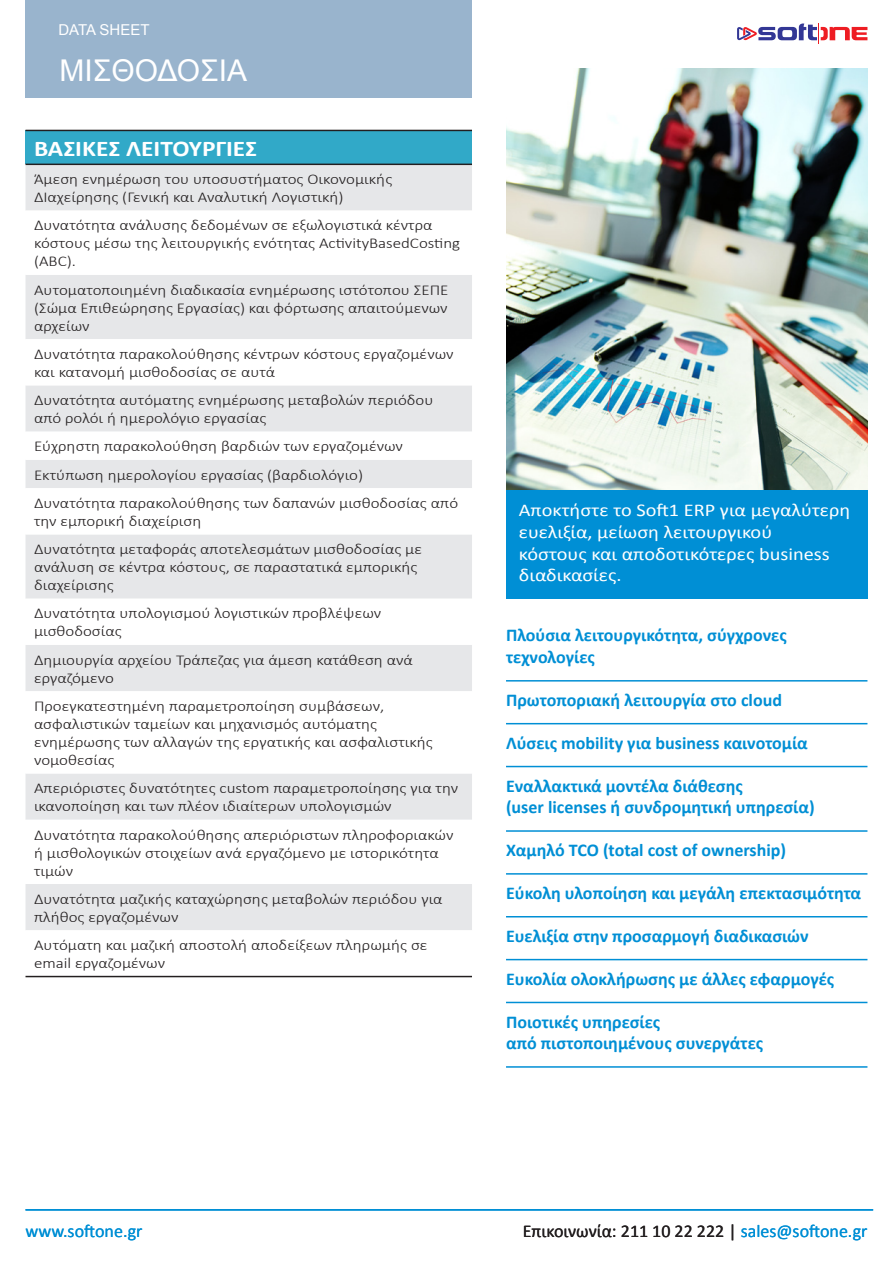
<style>
.page{position:relative;width:893px;height:1263px;background:#fff}
.page>*{position:absolute;margin:0;border:0;box-sizing:border-box;transform-origin:0 0}
.Main_Title{font:30px "Arial";color:#fff}
.Table_1_Header_1_h3{font:700 22.5px "Calibri";color:#fff;scale:1.13 1}
.Simple_Lines_Complet{font:700 18px/21.6px "Calibri";color:#008fd5}
.Table_1_Header_1_Par{font:18px/21.6px "Calibri";color:#fff;scale:1.13 1}
.t1{font:18px "Calibri";color:#231f20}
.t2{font:18px "Calibri";color:#008fd5}
.Basic_Small{font:300 15px/18px "Calibri";color:#231f20;scale:1.13 1}
.t3{font:15px "Arial";color:#fff}
.s1{color:#008fd5}
</style>
<div class="page">
<svg style="left:737px;top:23px;width:130px;height:21px"></svg>
<div style="left:26px;top:0;width:446px;height:98px;background:#99b4cd"></div>
<img style="left:506px;top:68px;width:361px;height:422px">
<hr style="left:506px;top:680px;width:361px;height:1px;background:#008fd5">
<hr style="left:506px;top:723px;width:361px;height:1px;background:#008fd5">
<hr style="left:506px;top:766px;width:361px;height:1px;background:#008fd5">
<hr style="left:506px;top:830px;width:361px;height:2px;background:#008fd5">
<hr style="left:506px;top:873px;width:361px;height:2px;background:#008fd5">
<hr style="left:506px;top:916px;width:361px;height:1px;background:#008fd5">
<hr style="left:506px;top:959px;width:361px;height:1px;background:#008fd5">
<hr style="left:506px;top:1002px;width:361px;height:1px;background:#008fd5">
<hr style="left:506px;top:1066px;width:361px;height:2px;background:#008fd5">
<div style="left:506px;top:490px;width:361px;height:108px;background:#008fd5"></div>
<div style="left:26px;top:130px;width:446px;height:34px;background:#31a9c8"></div>
<div style="left:26px;top:165px;width:446px;height:45px;background:#e6e7e9"></div>
<svg style="left:26px;top:275px;width:446px;height:701px"></svg>
<hr style="left:26px;top:130px;width:446px;height:1px;background:#231f20">
<hr style="left:26px;top:164px;width:446px;height:1px;background:#231f20">
<hr style="left:26px;top:976px;width:446px;height:1px;background:#231f20">
<hr style="left:26px;top:1209px;width:847px;height:1px;background:#008fd5">
<p class="t3" style="left:58px;top:20px;width:93px">DATA SHEET</p>
<p class="Main_Title" style="left:60px;top:51px;width:189px">ΜΙΣΘΟΔΟΣΙΑ</p>
<p class="Table_1_Header_1_h3" style="left:34px;top:134px;width:199px">ΒΑΣΙΚΕΣ ΛΕΙΤΟΥΡΓΙΕΣ</p>
<p class="Basic_Small" style="left:34px;top:170px;width:319px">Άμεση ενημέρωση του υποσυστήματος Οικονομικής<br>ΔΙαχείρησης (Γενική και Αναλυτική Λογιστική)</p>
<p class="Basic_Small" style="left:34px;top:216px;width:379px">Δυνατότητα ανάλυσης δεδομένων σε εξωλογιστικά κέντρα κόστους μέσω της λειτουργικής ενότητας ActivityBasedCosting (ABC).</p>
<p class="Basic_Small" style="left:34px;top:280px;width:368px;text-align:justify">Αυτοματοποιημένη διαδικασία ενημέρωσης ιστότοπου ΣΕΠΕ (Σώμα Επιθεώρησης Εργασίας) και φόρτωσης απαιτούμενων αρχείων</p>
<p class="Basic_Small" style="left:34px;top:345px;width:373px">Δυνατότητα παρακολούθησης κέντρων κόστους εργαζομένων και κατανομή μισθοδοσίας σε αυτά</p>
<p class="Basic_Small" style="left:34px;top:391px;width:355px">Δυνατότητα αυτόματης ενημέρωσης μεταβολών περιόδου από ρολόι ή ημερολόγιο εργασίας</p>
<p class="Basic_Small" style="left:34px;top:437px;width:328px">Εύχρηστη παρακολούθηση βαρδιών των εργαζομένων</p>
<p class="Basic_Small" style="left:34px;top:465px;width:293px">Εκτύπωση ημερολογίου εργασίας (βαρδιολόγιο)</p>
<p class="Basic_Small" style="left:34px;top:494px;width:377px">Δυνατότητα παρακολούθησης των δαπανών μισθοδοσίας από την εμπορική διαχείριση</p>
<p class="Basic_Small" style="left:34px;top:540px;width:345px">Δυνατότητα μεταφοράς αποτελεσμάτων μισθοδοσίας με ανάλυση σε κέντρα κόστους, σε παραστατικά εμπορικής διαχείρισης</p>
<p class="Basic_Small" style="left:34px;top:604px;width:309px">Δυνατότητα υπολογισμού λογιστικών προβλέψεων μισθοδοσίας</p>
<p class="Basic_Small" style="left:34px;top:651px;width:337px">Δημιουργία αρχείου Τράπεζας για άμεση κατάθεση ανά εργαζόμενο</p>
<p class="Basic_Small" style="left:34px;top:697px;width:355px">Προεγκατεστημένη παραμετροποίηση συμβάσεων, ασφαλιστικών ταμείων και μηχανισμός αυτόματης ενημέρωσης των αλλαγών της εργατικής και ασφαλιστικής νομοθεσίας</p>
<p class="Basic_Small" style="left:34px;top:779px;width:377px">Απεριόριστες δυνατότητες custom παραμετροποίησης για την ικανοποίηση και των πλέον ιδιαίτερων υπολογισμών</p>
<p class="Basic_Small" style="left:34px;top:825px;width:373px">Δυνατότητα παρακολούθησης απεριόριστων πληροφοριακών ή μισθολογικών στοιχείων ανά εργαζόμενο με ιστορικότητα τιμών</p>
<p class="Basic_Small" style="left:34px;top:890px;width:363px">Δυνατότητα μαζικής καταχώρησης μεταβολών περιόδου για πλήθος εργαζομένων</p>
<p class="Basic_Small" style="left:34px;top:936px;width:350px">Αυτόματη και μαζική αποστολή αποδείξεων πληρωμής σε email εργαζομένων</p>
<p class="Table_1_Header_1_Par" style="left:519px;top:500px;width:295px">Αποκτήστε το Soft1 ERP για μεγαλύτερη ευελιξία, μείωση λειτουργικού<br>κόστους και αποδοτικότερες business διαδικασίες.</p>
<p class="Simple_Lines_Complet" style="left:506px;top:625px;width:282px">Πλούσια λειτουργικότητα, σύγχρονες τεχνολογίες</p>
<p class="Simple_Lines_Complet" style="left:506px;top:689px;width:277px">Πρωτοποριακή λειτουργία στο cloud</p>
<p class="Simple_Lines_Complet" style="left:506px;top:732px;width:303px">Λύσεις mobility για business καινοτομία</p>
<p class="Simple_Lines_Complet" style="left:506px;top:775px;width:310px">Εναλλακτικά μοντέλα διάθεσης<br>(user licenses ή συνδρομητική υπηρεσία)</p>
<p class="Simple_Lines_Complet" style="left:506px;top:839px;width:282px">Χαμηλό TCO (total cost of ownership)</p>
<p class="Simple_Lines_Complet" style="left:506px;top:882px;width:357px">Εύκολη υλοποίηση και μεγάλη επεκτασιμότητα</p>
<p class="Simple_Lines_Complet" style="left:506px;top:925px;width:304px">Ευελιξία στην προσαρμογή διαδικασιών</p>
<p class="Simple_Lines_Complet" style="left:506px;top:968px;width:330px">Ευκολία ολοκλήρωσης με άλλες εφαρμογές</p>
<p class="Simple_Lines_Complet" style="left:506px;top:1011px;width:259px">Ποιοτικές υπηρεσίες<br>από πιστοποιημένους συνεργάτες</p>
<p class="t2" style="left:26px;top:1220px;width:118px">www.softone.gr</p>
<p class="t1" style="left:523px;top:1220px;width:346px">Επικοινωνία: 211 10 22 222 | <span class="s1">sales@softone.gr</span></p>
</div>
